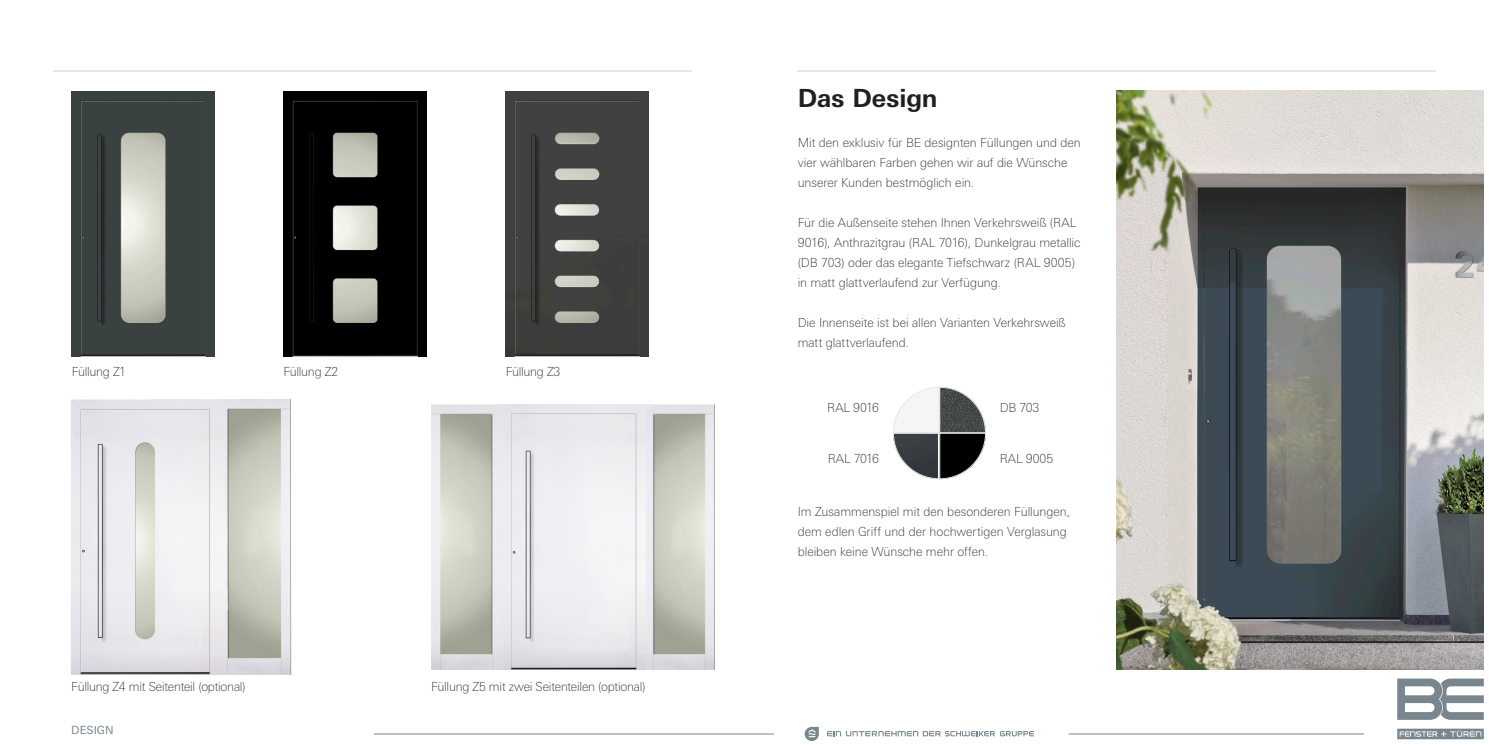
<style>
.page{position:relative;width:1489px;height:745px;background:#fff}
.page>*{position:absolute;margin:0;border:0;box-sizing:border-box;transform-origin:0 0}
.t1{font:700 25px "LT Univers Basic";letter-spacing:-.005em;color:#231f20}
.t2{font:100 12.5px/20px "LT Univers Basic";letter-spacing:-.005em;color:#231f20}
.t3{font:11.25px "LT Univers Basic";color:#7a868d}
</style>
<div class="page">
<svg style="left:1397px;top:728px;width:86px;height:10px"></svg>
<svg style="left:1397px;top:678px;width:86px;height:41px"></svg>
<svg style="left:827px;top:731px;width:206px;height:4px"></svg>
<svg style="left:804px;top:726px;width:14px;height:14px"></svg>
<hr style="left:374px;top:733px;width:399px;height:1px;background:#7a868d">
<hr style="left:1068px;top:733px;width:295px;height:1px;background:#7a868d">
<img style="left:71px;top:399px;width:221px;height:274px">
<hr style="left:53px;top:71px;width:638px;height:1px;background:#e6e7e9">
<hr style="left:797px;top:71px;width:638px;height:1px;background:#e6e7e9">
<img style="left:1116px;top:90px;width:367px;height:578px">
<svg style="left:893px;top:387px;width:93px;height:92px"></svg>
<img style="left:72px;top:92px;width:143px;height:264px">
<img style="left:283px;top:92px;width:143px;height:264px">
<img style="left:506px;top:92px;width:142px;height:264px">
<img style="left:431px;top:404px;width:283px;height:264px">
<p class="t2" style="left:72px;top:361px;width:56px">Füllung Z1</p>
<p class="t2" style="left:283px;top:361px;width:56px">Füllung Z2</p>
<p class="t2" style="left:506px;top:361px;width:56px">Füllung Z3</p>
<p class="t2" style="left:71px;top:675px;width:176px">Füllung Z4 mit Seitenteil (optional)</p>
<p class="t2" style="left:431px;top:675px;width:216px">Füllung Z5 mit zwei Seitenteilen (optional)</p>
<p class="t3" style="left:71px;top:723px;width:44px">DESIGN</p>
<h1 class="t1" style="left:797px;top:83px;width:141px">Das Design</h1>
<p class="t2" style="left:797px;top:132px;width:284px">Mit den exklusiv für BE designten Füllungen und den vier wählbaren Farben gehen wir auf die Wünsche unserer Kunden bestmöglich ein.</p>
<p class="t2" style="left:797px;top:212px;width:284px">Für die Außenseite stehen Ihnen Verkehrsweiß (RAL 9016), Anthrazitgrau (RAL 7016), Dunkelgrau metallic (DB 703) oder das elegante Tiefschwarz (RAL 9005) in matt glattverlaufend zur Verfügung.</p>
<p class="t2" style="left:797px;top:312px;width:269px">Die Innenseite ist bei allen Varianten Verkehrsweiß matt glattverlaufend.</p>
<p class="t2" style="left:827px;top:397px;width:53px">RAL 9016</p>
<p class="t2" style="left:827px;top:448px;width:53px">RAL 7016</p>
<p class="t2" style="left:999px;top:397px;width:41px">DB 703</p>
<p class="t2" style="left:999px;top:448px;width:55px">RAL 9005</p>
<p class="t2" style="left:797px;top:501px;width:274px">Im Zusammenspiel mit den besonderen Füllungen, dem edlen Griff und der hochwertigen Verglasung bleiben keine Wünsche mehr offen.</p>
</div>
